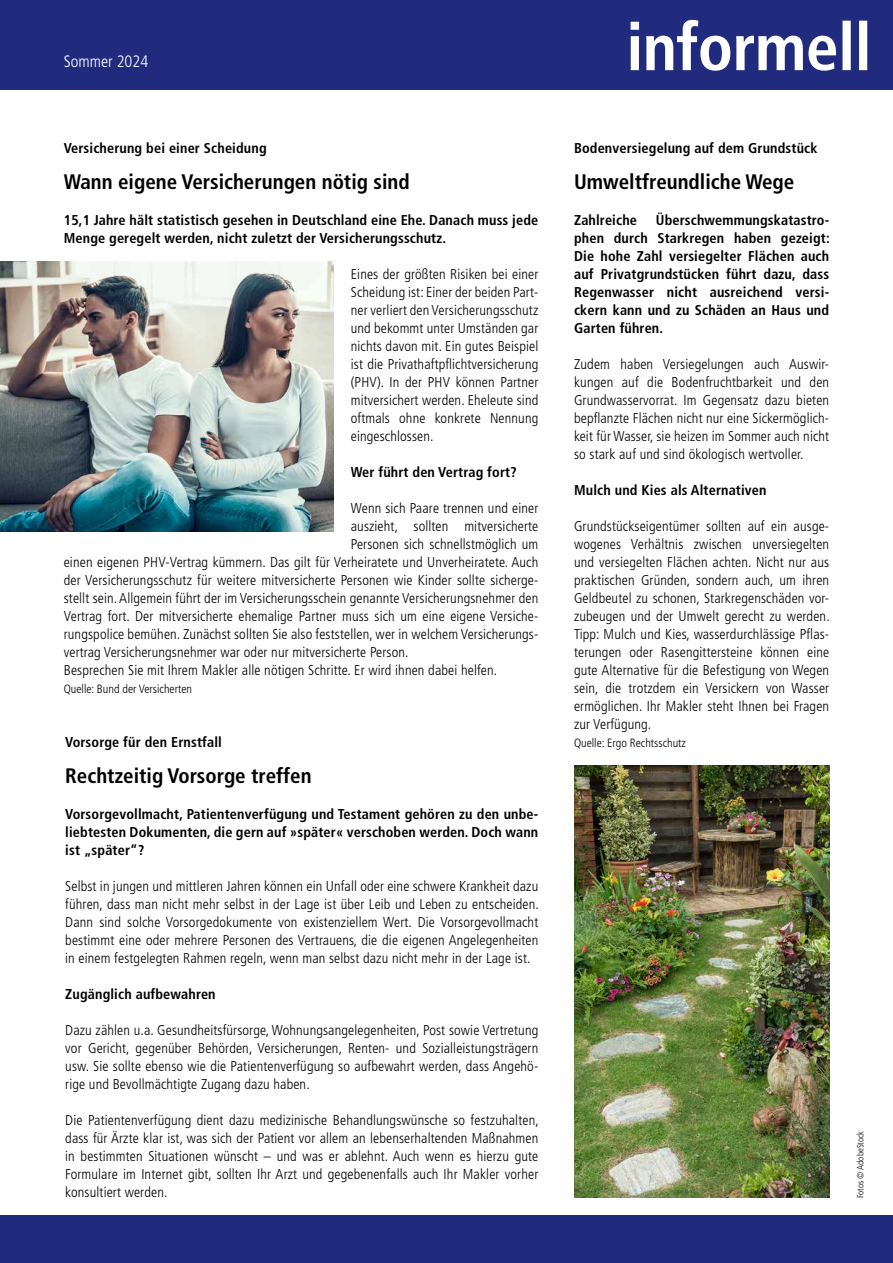
<style>
.page{position:relative;width:893px;height:1263px;background:#fff}
.page>*{position:absolute;margin:0;border:0;box-sizing:border-box;transform-origin:0 0}
.t1{font:700 condensed 21px "Frutiger LT Std";color:#000}
.t2{font:300 condensed 16.5px "Frutiger LT Std";color:#fff}
.t3{font:300 condensed 14.25px/18px "Frutiger LT Std";letter-spacing:.01em;color:#000;text-align:justify}
.t4{font:700 condensed 14.25px/18px "Frutiger LT Std";letter-spacing:.01em;color:#000;text-align:justify}
.t5{font:300 condensed 12px "Frutiger LT Std";color:#000}
.t6{font:300 condensed 9px "Frutiger LT Std";color:#000}
</style>
<div class="page">
<div style="left:0;top:0;width:893px;height:89px;background:#212b7e"></div>
<svg style="left:631px;top:20px;width:236px;height:51px"></svg>
<div style="left:0;top:1215px;width:893px;height:48px;background:#212b7e"></div>
<img style="left:0;top:261px;width:334px;height:270px">
<img style="left:574px;top:765px;width:255px;height:432px">
<p class="t2" style="left:64px;top:52px;width:86px">Sommer 2024</p>
<p class="t4" style="left:64px;top:139px;width:204px">Versicherung bei einer Scheidung</p>
<h1 class="t1" style="left:64px;top:169px;width:347px">Wann eigene Versicherungen nötig sind</h1>
<p class="t4" style="left:64px;top:211px;width:476px">15,1 Jahre hält statistisch gesehen in Deutschland eine Ehe. Danach muss jede<br>Menge geregelt werden, nicht zuletzt der Versicherungsschutz.</p>
<p class="t3" style="left:351px;top:265px;width:189px">Eines der größten Risiken bei einer Scheidung ist: Einer der beiden Part&shy;ner verliert den Versicherungsschutz und bekommt unter Umständen gar nichts davon mit. Ein gutes Beispiel ist die Privathaftpflichtversicherung (PHV). In der PHV können Partner mitversichert werden. Eheleute sind oftmals ohne konkrete Nennung eingeschlossen.</p>
<p class="t4" style="left:351px;top:463px;width:168px">Wer führt den Vertrag fort?</p>
<p class="t3" style="left:351px;top:499px;width:189px">Wenn sich Paare trennen und einer</p>
<p class="t3" style="left:351px;top:517px;width:189px">auszieht, sollten mitversicherte</p>
<p class="t3" style="left:351px;top:535px;width:189px">Personen sich schnellstmöglich um</p>
<p class="t3" style="left:64px;top:553px;width:476px">einen eigenen PHV-Vertrag kümmern. Das gilt für Verheiratete und Unverheiratete. Auch</p>
<p class="t3" style="left:64px;top:571px;width:476px">der Versicherungsschutz für weitere mitversicherte Personen wie Kinder sollte sicherge-</p>
<p class="t3" style="left:64px;top:589px;width:476px">stellt sein. Allgemein führt der im Versicherungsschein genannte Versicherungsnehmer den</p>
<p class="t3" style="left:64px;top:607px;width:476px">Vertrag fort. Der mitversicherte ehemalige Partner muss sich um eine eigene Versiche-</p>
<p class="t3" style="left:64px;top:625px;width:476px">rungspolice bemühen. Zunächst sollten Sie also feststellen, wer in welchem Versicherungs-</p>
<p class="t3" style="left:64px;top:643px;width:346px">vertrag Versicherungsnehmer war oder nur mitversicherte Person.</p>
<p class="t3" style="left:64px;top:661px;width:435px">Besprechen Sie mit Ihrem Makler alle nötigen Schritte. Er wird ihnen dabei helfen.</p>
<p class="t5" style="left:64px;top:682px;width:130px">Quelle: Bund der Versicherten</p>
<p class="t4" style="left:65px;top:733px;width:158px">Vorsorge für den Ernstfall</p>
<h1 class="t1" style="left:65px;top:763px;width:248px">Rechtzeitig Vorsorge treffen</h1>
<p class="t4" style="left:65px;top:805px;width:475px">Vorsorgevollmacht, Patientenverfügung und Testament gehören zu den unbe&shy;liebtesten Dokumenten, die gern auf »später« verschoben werden. Doch wann ist „später“?</p>
<p class="t3" style="left:65px;top:877px;width:475px">Selbst in jungen und mittleren Jahren können ein Unfall oder eine schwere Krankheit dazu führen, dass man nicht mehr selbst in der Lage ist über Leib und Leben zu entscheiden.<br>Dann sind solche Vorsorgedokumente von existenziellem Wert. Die Vorsorgevollmacht bestimmt eine oder mehrere Personen des Vertrauens, die die eigenen Angelegenheiten in einem festgelegten Rahmen regeln, wenn man selbst dazu nicht mehr in der Lage ist.</p>
<p class="t4" style="left:65px;top:985px;width:152px">Zugänglich aufbewahren</p>
<p class="t3" style="left:65px;top:1021px;width:475px">Dazu zählen u.a. Gesundheitsfürsorge, Wohnungsangelegenheiten, Post sowie Vertretung vor Gericht, gegenüber Behörden, Versicherungen, Renten- und Sozialleistungsträgern usw. Sie sollte ebenso wie die Patientenverfügung so aufbewahrt werden, dass Angehö&shy;rige und Bevollmächtigte Zugang dazu haben.</p>
<p class="t3" style="left:65px;top:1111px;width:475px">Die Patientenverfügung dient dazu medizinische Behandlungswünsche so festzuhalten, dass für Ärzte klar ist, was sich der Patient vor allem an lebenserhaltenden Maßnahmen in bestimmten Situationen wünscht – und was er ablehnt. Auch wenn es hierzu gute Formulare im Internet gibt, sollten Ihr Arzt und gegebenenfalls auch Ihr Makler vorher konsultiert werden.</p>
<p class="t4" style="left:574px;top:139px;width:245px">Bodenversiegelung auf dem Grundstück</p>
<h1 class="t1" style="left:574px;top:169px;width:222px">Umweltfreundliche Wege</h1>
<p class="t4" style="left:574px;top:211px;width:64px">Zahlreiche</p>
<p class="t4" style="left:574px;top:211px;width:257px;text-indent:82px">Überschwemmungskatastro&shy;phen durch Starkregen haben gezeigt:<br>Die hohe Zahl versiegelter Flächen auch auf Privatgrundstücken führt dazu, dass Regenwasser nicht ausreichend versi&shy;ckern kann und zu Schäden an Haus und Garten führen.</p>
<p class="t3" style="left:574px;top:355px;width:257px">Zudem haben Versiegelungen auch Auswir&shy;kungen auf die Bodenfruchtbarkeit und den Grundwasservorrat. Im Gegensatz dazu bieten bepflanzte Flächen nicht nur eine Sickermöglich&shy;keit für Wasser, sie heizen im Sommer auch nicht so stark auf und sind ökologisch wertvoller.</p>
<p class="t4" style="left:574px;top:481px;width:194px">Mulch und Kies als Alternativen</p>
<p class="t3" style="left:574px;top:517px;width:257px">Grundstückseigentümer sollten auf ein ausge&shy;wogenes Verhältnis zwischen unversiegelten und versiegelten Flächen achten. Nicht nur aus praktischen Gründen, sondern auch, um ihren Geldbeutel zu schonen, Starkregenschäden vor&shy;zubeugen und der Umwelt gerecht zu werden.<br>Tipp: Mulch und Kies, wasserdurchlässige Pflas&shy;terungen oder Rasengittersteine können eine gute Alternative für die Befestigung von Wegen sein, die trotzdem ein Versickern von Wasser ermöglichen. Ihr Makler steht Ihnen bei Fragen zur Verfügung.</p>
<p class="t5" style="left:574px;top:736px;width:114px">Quelle: Ergo Rechtsschutz</p>
<p class="t6" style="left:855px;top:1198px;width:69px;rotate:-90deg">Fotos © AdobeStock</p>
</div>
